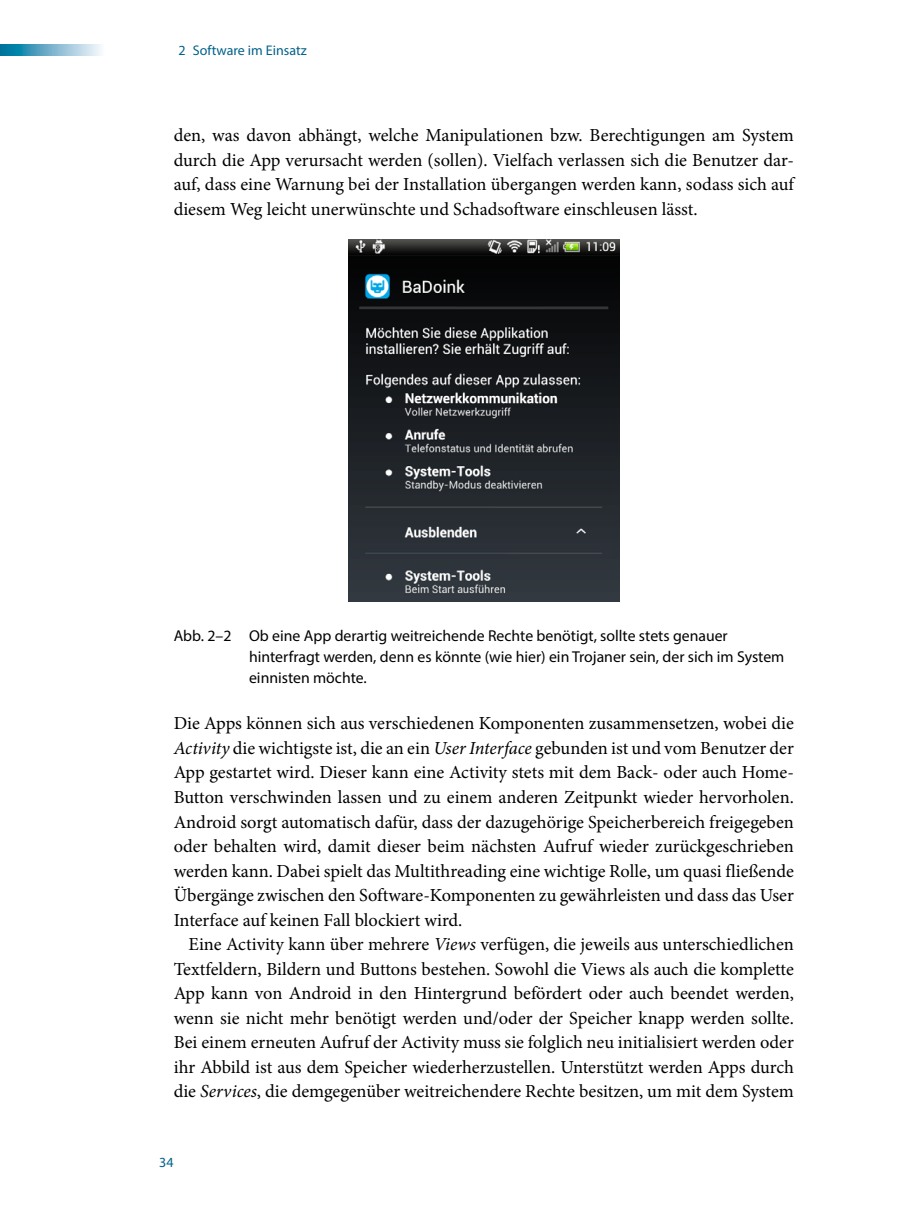
<style>
.page{position:relative;width:918px;height:1216px;background:#fff}
.page>*{position:absolute;margin:0;border:0;box-sizing:border-box;transform-origin:0 0}
.Fließtext_mit_Einzug{font:18.38px/24.5px "Minion Pro";letter-spacing:-.005em;color:#000;text-align:justify}
.Fließtext_ohne_Einzu{font:18.38px/24.5px "Minion Pro";color:#000;text-align:justify}
.t1{font:15.75px/21px "Myriad Pro";color:#000}
.t2{font:14px "Myriad Pro";color:#00618a}
.s1{font-style:italic}
</style>
<div class="page">
<svg style="left:0;top:45px;width:101px;height:10px"></svg>
<img style="left:348px;top:239px;width:272px;height:362px">
<p class="t2" style="left:179px;top:42px;width:129px">2 Software im Einsatz</p>
<p class="Fließtext_mit_Einzug" style="left:174px;top:123px;width:623px">den, was davon abhängt, welche Manipulationen bzw. Berechtigungen am System durch die App verursacht werden (sollen). Vielfach verlassen sich die Benutzer dar&shy;auf, dass eine Warnung bei der Installation übergangen werden kann, sodass sich auf diesem Weg leicht unerwünschte und Schadsoftware einschleusen lässt.</p>
<p class="t1" style="left:249px;top:625px;width:537px;text-indent:-75px">Abb. 2–2 Ob eine App derartig weitreichende Rechte benötigt, sollte stets genauer hinterfragt werden, denn es könnte (wie hier) ein Trojaner sein, der sich im System einnisten möchte.</p>
<p class="Fließtext_ohne_Einzu" style="left:174px;top:711px;width:622px">Die Apps können sich aus verschiedenen Komponenten zusammensetzen, wobei die <span class="s1">Activity</span> die wichtigste ist, die an ein <span class="s1">User Interface</span> gebunden ist und vom Benutzer der App gestartet wird. Dieser kann eine Activity stets mit dem Back- oder auch Home-Button verschwinden lassen und zu einem anderen Zeitpunkt wieder hervorholen.<br>Android sorgt automatisch dafür, dass der dazugehörige Speicherbereich freigegeben oder behalten wird, damit dieser beim nächsten Aufruf wieder zurückgeschrieben werden kann. Dabei spielt das Multithreading eine wichtige Rolle, um quasi fließende Übergänge zwischen den Software-Komponenten zu gewährleisten und dass das User Interface auf keinen Fall blockiert wird.</p>
<p class="Fließtext_mit_Einzug" style="left:174px;top:932px;width:622px;text-indent:15px">Eine Activity kann über mehrere <span class="s1">Views</span> verfügen, die jeweils aus unterschiedlichen Textfeldern, Bildern und Buttons bestehen. Sowohl die Views als auch die komplette App kann von Android in den Hintergrund befördert oder auch beendet werden, wenn sie nicht mehr benötigt werden und/oder der Speicher knapp werden sollte.<br>Bei einem erneuten Aufruf der Activity muss sie folglich neu initialisiert werden oder ihr Abbild ist aus dem Speicher wiederherzustellen. Unterstützt werden Apps durch die <span class="s1">Services</span>, die demgegenüber weitreichendere Rechte besitzen, um mit dem System</p>
<p class="t2" style="left:159px;top:1153px;width:16px">34</p>
</div>
